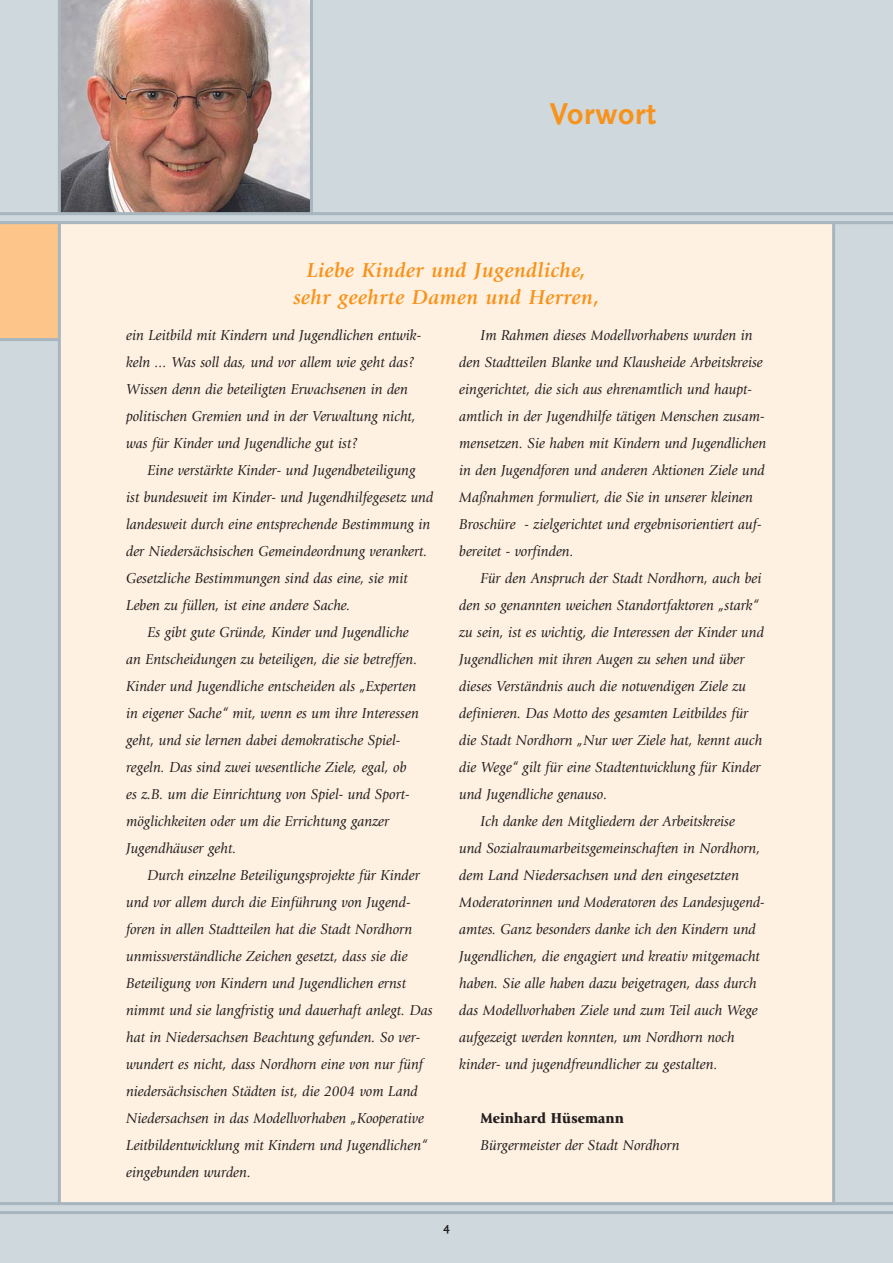
<style>
.page{position:relative;width:893px;height:1263px;background:#fff}
.page>*{position:absolute;margin:0;border:0;box-sizing:border-box;transform-origin:0 0}
.t1{font:700 31.5px "Scala Sans";letter-spacing:.025em;color:#f7931d}
.t2{font:italic 700 21px/27px "Giovanni";letter-spacing:.02em;color:#f7931d;text-align:center}
.t3{font:italic 15px/27px "Giovanni";color:#231f20}
.t4{font:900 15px "Giovanni";color:#231f20}
.t5{font:700 12px "Scala Sans";color:#231f20}
</style>
<div class="page">
<div style="left:0;top:0;width:892px;height:1263px;background:#ced8dd"></div>
<div style="left:59px;top:223px;width:774px;height:980px;background:#fff1e1"></div>
<div style="left:0;top:223px;width:59px;height:117px;background:#fdc589"></div>
<img style="left:61px;top:0;width:249px;height:212px">
<hr style="left:0;top:212px;width:892px;height:3px;background:#a7b6be">
<hr style="left:0;top:221px;width:892px;height:3px;background:#a7b6be">
<hr style="left:0;top:1202px;width:892px;height:3px;background:#a7b6be">
<hr style="left:0;top:1211px;width:892px;height:3px;background:#a7b6be">
<hr style="left:58px;top:223px;width:3px;height:980px;background:#a7b6be">
<hr style="left:832px;top:223px;width:3px;height:980px;background:#a7b6be">
<hr style="left:0;top:338px;width:59px;height:3px;background:#a7b6be">
<hr style="left:310px;top:0;width:3px;height:214px;background:#a7b6be">
<hr style="left:58px;top:0;width:3px;height:214px;background:#a7b6be">
<h1 class="t1" style="left:550px;top:101px;width:108px">Vorwort</h1>
<h2 class="t2" style="left:293px;top:258px;width:308px">Liebe Kinder und Jugendliche, sehr geehrte Damen und Herren,</h2>
<p class="t3" style="left:126px;top:322px;width:297px">ein Leitbild mit Kindern und Jugendlichen entwik&shy;keln ... Was soll das, und vor allem wie geht das?<br>Wissen denn die beteiligten Erwachsenen in den politischen Gremien und in der Verwaltung nicht, was für Kinder und Jugendliche gut ist?</p>
<p class="t3" style="left:147px;top:457px;width:270px">Eine verstärkte Kinder- und Jugendbeteiligung</p>
<p class="t3" style="left:126px;top:484px;width:309px">ist bundesweit im Kinder- und Jugendhilfegesetz und</p>
<p class="t3" style="left:126px;top:511px;width:306px">landesweit durch eine entsprechende Bestimmung in</p>
<p class="t3" style="left:126px;top:538px;width:303px">der Niedersächsischen Gemeindeordnung verankert.</p>
<p class="t3" style="left:126px;top:565px;width:283px">Gesetzliche Bestimmungen sind das eine, sie mit</p>
<p class="t3" style="left:126px;top:592px;width:226px">Leben zu füllen, ist eine andere Sache.</p>
<p class="t3" style="left:147px;top:619px;width:263px">Es gibt gute Gründe, Kinder und Jugendliche</p>
<p class="t3" style="left:126px;top:646px;width:293px">an Entscheidungen zu beteiligen, die sie betreffen.</p>
<p class="t3" style="left:126px;top:673px;width:291px">Kinder und Jugendliche entscheiden als „Experten</p>
<p class="t3" style="left:126px;top:700px;width:294px">in eigener Sache“ mit, wenn es um ihre Interessen</p>
<p class="t3" style="left:126px;top:727px;width:276px">geht, und sie lernen dabei demokratische Spiel-</p>
<p class="t3" style="left:126px;top:754px;width:282px">regeln. Das sind zwei wesentliche Ziele, egal, ob</p>
<p class="t3" style="left:126px;top:781px;width:285px">es z.B. um die Einrichtung von Spiel- und Sport-</p>
<p class="t3" style="left:126px;top:808px;width:265px">möglichkeiten oder um die Errichtung ganzer</p>
<p class="t3" style="left:126px;top:835px;width:112px">Jugendhäuser geht.</p>
<p class="t3" style="left:147px;top:862px;width:274px">Durch einzelne Beteiligungsprojekte für Kinder</p>
<p class="t3" style="left:126px;top:889px;width:286px">und vor allem durch die Einführung von Jugend-</p>
<p class="t3" style="left:126px;top:916px;width:287px">foren in allen Stadtteilen hat die Stadt Nordhorn</p>
<p class="t3" style="left:126px;top:943px;width:283px">unmissverständliche Zeichen gesetzt, dass sie die</p>
<p class="t3" style="left:126px;top:970px;width:281px">Beteiligung von Kindern und Jugendlichen ernst</p>
<p class="t3" style="left:126px;top:997px;width:308px">nimmt und sie langfristig und dauerhaft anlegt. Das</p>
<p class="t3" style="left:126px;top:1024px;width:296px">hat in Niedersachsen Beachtung gefunden. So ver-</p>
<p class="t3" style="left:126px;top:1051px;width:298px">wundert es nicht, dass Nordhorn eine von nur fünf</p>
<p class="t3" style="left:126px;top:1078px;width:293px">niedersächsischen Städten ist, die 2004 vom Land</p>
<p class="t3" style="left:126px;top:1105px;width:299px">Niedersachsen in das Modellvorhaben „Kooperative</p>
<p class="t3" style="left:126px;top:1132px;width:303px">Leitbildentwicklung mit Kindern und Jugendlichen“</p>
<p class="t3" style="left:126px;top:1159px;width:126px">eingebunden wurden.</p>
<p class="t3" style="left:459px;top:322px;width:308px;text-indent:21px">Im Rahmen dieses Modellvorhabens wurden in den Stadtteilen Blanke und Klausheide Arbeitskreise eingerichtet, die sich aus ehrenamtlich und haupt&shy;amtlich in der Jugendhilfe tätigen Menschen zusam&shy;mensetzen. Sie haben mit Kindern und Jugendlichen in den Jugendforen und anderen Aktionen Ziele und Maßnahmen formuliert, die Sie in unserer kleinen Broschüre - zielgerichtet und ergebnisorientiert auf&shy;bereitet - vorfinden.</p>
<p class="t3" style="left:480px;top:565px;width:282px">Für den Anspruch der Stadt Nordhorn, auch bei</p>
<p class="t3" style="left:459px;top:592px;width:301px">den so genannten weichen Standortfaktoren „stark“</p>
<p class="t3" style="left:459px;top:619px;width:306px">zu sein, ist es wichtig, die Interessen der Kinder und</p>
<p class="t3" style="left:459px;top:646px;width:287px">Jugendlichen mit ihren Augen zu sehen und über</p>
<p class="t3" style="left:459px;top:673px;width:288px">dieses Verständnis auch die notwendigen Ziele zu</p>
<p class="t3" style="left:459px;top:700px;width:290px">definieren. Das Motto des gesamten Leitbildes für</p>
<p class="t3" style="left:459px;top:727px;width:304px">die Stadt Nordhorn „Nur wer Ziele hat, kennt auch</p>
<p class="t3" style="left:459px;top:754px;width:303px">die Wege“ gilt für eine Stadtentwicklung für Kinder</p>
<p class="t3" style="left:459px;top:781px;width:150px">und Jugendliche genauso.</p>
<p class="t3" style="left:480px;top:808px;width:256px">Ich danke den Mitgliedern der Arbeitskreise</p>
<p class="t3" style="left:459px;top:835px;width:303px">und Sozialraumarbeitsgemeinschaften in Nordhorn,</p>
<p class="t3" style="left:459px;top:862px;width:281px">dem Land Niedersachsen und den eingesetzten</p>
<p class="t3" style="left:459px;top:889px;width:307px">Moderatorinnen und Moderatoren des Landesjugend-</p>
<p class="t3" style="left:459px;top:916px;width:298px">amtes. Ganz besonders danke ich den Kindern und</p>
<p class="t3" style="left:459px;top:943px;width:302px">Jugendlichen, die engagiert und kreativ mitgemacht</p>
<p class="t3" style="left:459px;top:970px;width:299px">haben. Sie alle haben dazu beigetragen, dass durch</p>
<p class="t3" style="left:459px;top:997px;width:300px">das Modellvorhaben Ziele und zum Teil auch Wege</p>
<p class="t3" style="left:459px;top:1024px;width:277px">aufgezeigt werden konnten, um Nordhorn noch</p>
<p class="t3" style="left:459px;top:1051px;width:260px">kinder- und jugendfreundlicher zu gestalten.</p>
<p class="t4" style="left:480px;top:1112px;width:145px">Meinhard Hüsemann</p>
<p class="t3" style="left:480px;top:1132px;width:200px">Bürgermeister der Stadt Nordhorn</p>
<p class="t5" style="left:443px;top:1222px;width:8px">4</p>
</div>
